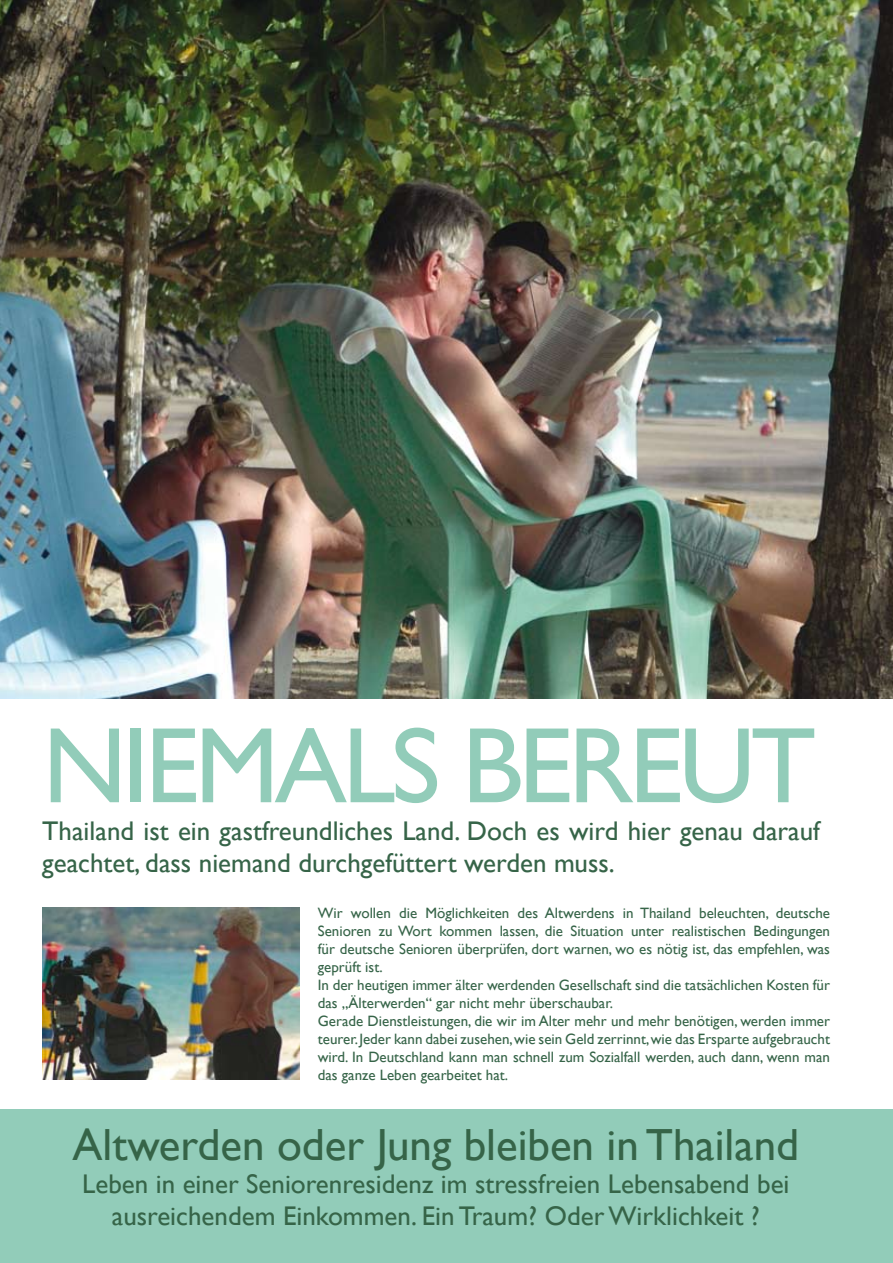
<style>
.page{position:relative;width:893px;height:1263px;background:#fff}
.page>*{position:absolute;margin:0;border:0;box-sizing:border-box;transform-origin:0 0}
.t1{font:108px "Gill Sans";letter-spacing:-.04em;color:#92ccb9}
.t2{font:45px "Gill Sans";color:#366448}
.t3{font:27px/32.4px "Gill Sans";color:#366448;text-align:center}
.t4{font:15px/18px "Gill Sans";color:#366448}
</style>
<div class="page">
<div style="left:0;top:1109px;width:893px;height:154px;background:#92ccb9"></div>
<img style="left:0;top:0;width:893px;height:699px">
<img style="left:43px;top:908px;width:257px;height:172px">
<h1 class="t1" style="left:42px;top:703px;width:775px">NIEMALS BEREUT</h1>
<h3 class="t3" style="left:42px;top:815px;width:779px;text-align:left">Thailand ist ein gastfreundliches Land. Doch es wird hier genau darauf geachtet, dass niemand durchgefüttert werden muss.</h3>
<p class="t4" style="left:318px;top:904px;width:514px">Wir wollen die Möglichkeiten des Altwerdens in Thailand beleuchten, deutsche Senioren zu Wort kommen lassen, die Situation unter realistischen Bedingungen für deutsche Senioren überprüfen, dort warnen, wo es nötig ist, das empfehlen, was geprüft ist.<br>In der heutigen immer älter werdenden Gesellschaft sind die tatsächlichen Kosten für das „Älterwerden“ gar nicht mehr überschaubar.<br>Gerade Dienstleistungen, die wir im Alter mehr und mehr benötigen, werden immer teurer. Jeder kann dabei zusehen, wie sein Geld zerrinnt, wie das Ersparte aufgebraucht wird. In Deutschland kann man schnell zum Sozialfall werden, auch dann, wenn man das ganze Leben gearbeitet hat.</p>
<h2 class="t2" style="left:73px;top:1119px;width:728px">Altwerden oder Jung bleiben in Thailand</h2>
<h3 class="t3" style="left:82px;top:1168px;width:709px">Leben in einer Seniorenresidenz im stressfreien Lebensabend bei ausreichendem Einkommen. Ein Traum? Oder Wirklichkeit ?</h3>
</div>
